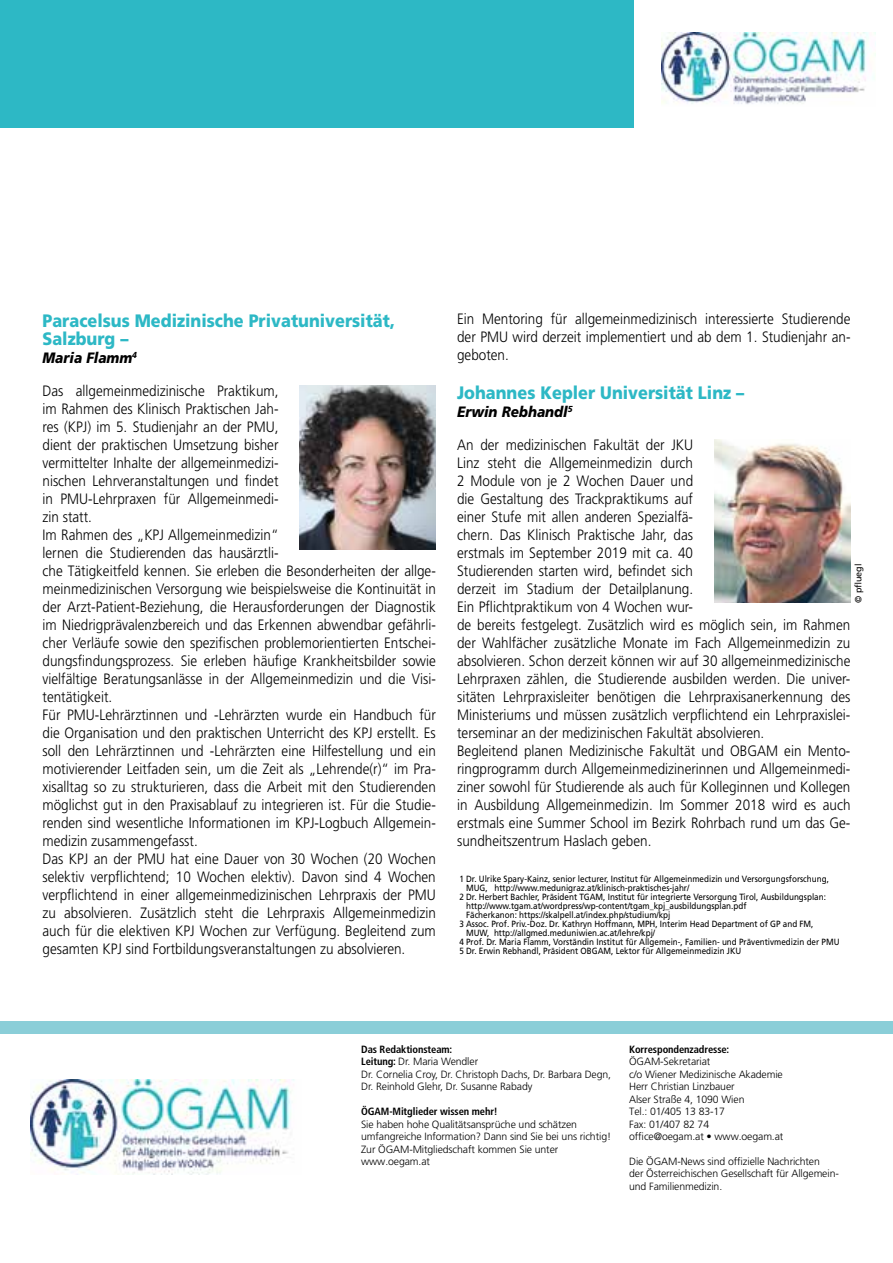
<style>
.page{position:relative;width:893px;height:1263px;background:#fff}
.page>*{position:absolute;margin:0;border:0;box-sizing:border-box;transform-origin:0 0}
.t1{font:900 18px/18px "Frutiger LT";color:#2db8c5;scale:.9 1}
.t2{font:300 15px/18px "Frutiger LT";color:#000;scale:.9 1}
.t3{font:italic 900 15px "Frutiger LT";color:#000;scale:.9 1}
.t4{font:300 10.5px/12.5px "Frutiger LT";letter-spacing:-.01em;color:#000}
.t5{font:700 condensed 10.5px "Frutiger LT";letter-spacing:-.01em;color:#000}
.t6{font:9px "Frutiger LT";color:#000;scale:.9 1}
.t7{font:9px "Frutiger LT";color:#000}
.s1{font-weight:700;font-stretch:condensed}
</style>
<div class="page">
<div style="left:0;top:0;width:634px;height:128px;background:#2db8c5"></div>
<img style="left:662px;top:33px;width:214px;height:71px">
<img style="left:30px;top:1080px;width:264px;height:94px">
<div style="left:0;top:1022px;width:893px;height:12px;background:#8aced8"></div>
<img style="left:300px;top:385px;width:136px;height:164px">
<img style="left:714px;top:439px;width:136px;height:164px">
<p class="t1" style="left:43px;top:312px;width:393px">Paracelsus Medizinische Privatuniversität,<br>Salzburg –</p>
<p class="t3" style="left:43px;top:349px;width:106px">Maria Flamm<sup>4</sup></p>
<p class="t2" style="left:43px;top:382px;width:439px">Das allgemeinmedizinische Praktikum,<br>im Rahmen des Klinisch Praktischen Jah-<br>res (KPJ) im 5. Studienjahr an der PMU,<br>dient der praktischen Umsetzung bisher<br>vermittelter Inhalte der allgemeinmedizi-<br>nischen Lehrveranstaltungen und findet<br>in PMU-Lehrpraxen für Allgemeinmedi-<br>zin statt.<br>Im Rahmen des „KPJ Allgemeinmedizin“<br>lernen die Studierenden das hausärztli-<br>che Tätigkeitfeld kennen. Sie erleben die Besonderheiten der allge&shy;meinmedizinischen Versorgung wie beispielsweise die Kontinuität in der Arzt-Patient-Beziehung, die Herausforderungen der Diagnostik im Niedrigprävalenzbereich und das Erkennen abwendbar gefährli&shy;cher Verläufe sowie den spezifischen problemorientierten Entschei&shy;dungsfindungsprozess. Sie erleben häufige Krankheitsbilder sowie vielfältige Beratungsanlässe in der Allgemeinmedizin und die Visi&shy;tentätigkeit.<br>Für PMU-Lehrärztinnen und -Lehrärzten wurde ein Handbuch für die Organisation und den praktischen Unterricht des KPJ erstellt. Es soll den Lehrärztinnen und -Lehrärzten eine Hilfestellung und ein motivierender Leitfaden sein, um die Zeit als „Lehrende(r)“ im Pra&shy;xisalltag so zu strukturieren, dass die Arbeit mit den Studierenden möglichst gut in den Praxisablauf zu integrieren ist. Für die Studie&shy;renden sind wesentliche Informationen im KPJ-Logbuch Allgemein&shy;medizin zusammengefasst.<br>Das KPJ an der PMU hat eine Dauer von 30 Wochen (20 Wochen selektiv verpflichtend; 10 Wochen elektiv). Davon sind 4 Wochen verpflichtend in einer allgemeinmedizinischen Lehrpraxis der PMU zu absolvieren. Zusätzlich steht die Lehrpraxis Allgemeinmedizin auch für die elektiven KPJ Wochen zur Verfügung. Begleitend zum gesamten KPJ sind Fortbildungsveranstaltungen zu absolvieren.</p>
<p class="t2" style="left:457px;top:310px;width:439px;text-align:justify">Ein Mentoring für allgemeinmedizinisch interessierte Studierende der PMU wird derzeit implementiert und ab dem 1. Studienjahr an&shy;geboten.</p>
<p class="t1" style="left:457px;top:384px;width:321px">Johannes Kepler Universität Linz –</p>
<p class="t3" style="left:457px;top:403px;width:130px">Erwin Rebhandl<sup>5</sup></p>
<p class="t2" style="left:457px;top:436px;width:439px">An der medizinischen Fakultät der JKU<br>Linz steht die Allgemeinmedizin durch<br>2 Module von je 2 Wochen Dauer und<br>die Gestaltung des Trackpraktikums auf<br>einer Stufe mit allen anderen Spezialfä-<br>chern. Das Klinisch Praktische Jahr, das<br>erstmals im September 2019 mit ca. 40<br>Studierenden starten wird, befindet sich<br>derzeit im Stadium der Detailplanung.<br>Ein Pflichtpraktikum von 4 Wochen wur-<br>de bereits festgelegt. Zusätzlich wird es möglich sein, im Rahmen der Wahlfächer zusätzliche Monate im Fach Allgemeinmedizin zu absolvieren. Schon derzeit können wir auf 30 allgemeinmedizinische Lehrpraxen zählen, die Studierende ausbilden werden. Die univer&shy;sitäten Lehrpraxisleiter benötigen die Lehrpraxisanerkennung des Ministeriums und müssen zusätzlich verpflichtend ein Lehrpraxislei&shy;terseminar an der medizinischen Fakultät absolvieren.<br>Begleitend planen Medizinische Fakultät und OBGAM ein Mento&shy;ringprogramm durch Allgemeinmedizinerinnen und Allgemeinmedi&shy;ziner sowohl für Studierende als auch für Kolleginnen und Kollegen in Ausbildung Allgemeinmedizin. Im Sommer 2018 wird es auch erstmals eine Summer School im Bezirk Rohrbach rund um das Ge&shy;sundheitszentrum Haslach geben.</p>
<p class="t6" style="left:459px;top:874px;width:412px">1 Dr. Ulrike Spary-Kainz, senior lecturer, Institut für Allgemeinmedizin und Versorgungsforschung,</p>
<p class="t6" style="left:466px;top:883px;width:250px">MUG, http://www.medunigraz.at/klinisch-praktisches-jahr/</p>
<p class="t6" style="left:459px;top:892px;width:409px">2 Dr. Herbert Bachler, Präsident TGAM, Institut für integrierte Versorgung Tirol, Ausbildungsplan:</p>
<p class="t6" style="left:466px;top:901px;width:313px">http://www.tgam.at/wordpress/wp-content/tgam_kpj_ausbildungsplan.pdf</p>
<p class="t6" style="left:466px;top:910px;width:229px">Fächerkanon: https://skalpell.at/index.php/studium/kpj</p>
<p class="t6" style="left:459px;top:919px;width:395px">3 Assoc. Prof. Priv.-Doz. Dr. Kathryn Hoffmann, MPH, Interim Head Department of GP and FM,</p>
<p class="t6" style="left:466px;top:928px;width:212px">MUW, http://allgmed.meduniwien.ac.at/lehre/kpj/</p>
<p class="t6" style="left:459px;top:937px;width:424px">4 Prof. Dr. Maria Flamm, Vorständin Institut für Allgemein-, Familien- und Präventivmedizin der PMU</p>
<p class="t6" style="left:459px;top:946px;width:315px">5 Dr. Erwin Rebhandl, Präsident OBGAM, Lektor für Allgemeinmedizin JKU</p>
<p class="t7" style="left:853px;top:603px;width:41px;rotate:-90deg">© pfluegl</p>
<p class="t4" style="left:361px;top:1043px;width:251px"><span class="s1">Das Redaktionsteam:<br>Leitung:</span> Dr. Maria Wendler<br>Dr. Cornelia Croy, Dr. Christoph Dachs, Dr. Barbara Degn, Dr. Reinhold Glehr, Dr. Susanne Rabady</p>
<p class="t5" style="left:361px;top:1105px;width:138px">ÖGAM-Mitglieder wissen mehr!</p>
<p class="t4" style="left:361px;top:1118px;width:251px">Sie haben hohe Qualitätsansprüche und schätzen umfangreiche Information? Dann sind Sie bei uns richtig!<br>Zur ÖGAM-Mitgliedschaft kommen Sie unter www.oegam.at</p>
<p class="t5" style="left:629px;top:1043px;width:102px">Korrespondenzadresse:</p>
<p class="t4" style="left:629px;top:1056px;width:156px">ÖGAM-Sekretariat<br>c/o Wiener Medizinische Akademie<br>Herr Christian Linzbauer<br>Alser Straße 4, 1090 Wien<br>Tel.: 01/405 13 83-17<br>Fax: 01/407 82 74 office@oegam.at • www.oegam.at</p>
<p class="t4" style="left:629px;top:1155px;width:211px">Die ÖGAM-News sind offizielle Nachrichten<br>der Österreichischen Gesellschaft für Allgemein&shy;und Familienmedizin.</p>
</div>
